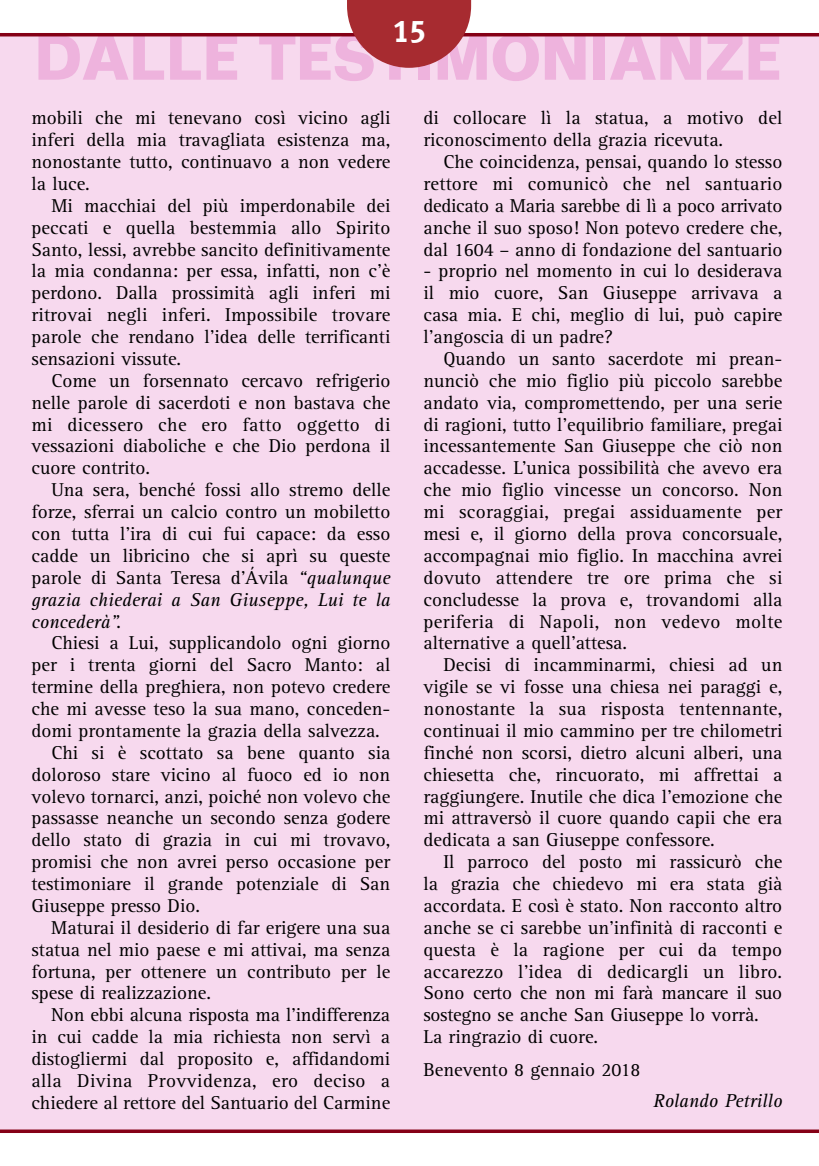
<style>
.page{position:relative;width:819px;height:1166px;background:#fff}
.page>*{position:absolute;margin:0;border:0;box-sizing:border-box;transform-origin:0 0}
.t1{font:700 63px "Folio Std";color:#eeb3dd;scale:.9 1}
.t2{font:31.5px "Meta Plus Bold Caps";color:#fff}
.t3{font:19.25px/21.9px "Rotis Serif";color:#000;text-align:justify}
.t4{font:19.25px "Rotis Serif";letter-spacing:.02em;color:#000}
.t5{font:italic 19.25px "Rotis Serif";color:#000}
.s1{font-style:italic}
</style>
<div class="page">
<div style="left:0;top:35px;width:819px;height:1096px;background:#f7d9ee"></div>
<svg style="left:0;top:1129px;width:819px;height:4px;background:#931b31"></svg>
<hr style="left:0;top:33px;width:819px;height:3px;background:#850016">
<svg style="left:347px;top:0;width:124px;height:68px"></svg>
<h2 class="t2" style="left:392px;top:13px;width:35px">15</h2>
<h1 class="t1" style="left:35px;top:35px;width:831px">DALLE TESTIMONIANZE</h1>
<p class="t3" style="left:32px;top:109px;width:360px">mobili che mi tenevano così vicino agli inferi della mia travagliata esistenza ma, nonostante tutto, continuavo a non vedere la luce.</p>
<p class="t3" style="left:32px;top:196px;width:360px;text-indent:20px">Mi macchiai del più imperdonabile dei peccati e quella bestemmia allo Spirito Santo, lessi, avrebbe sancito definitivamente la mia condanna: per essa, infatti, non c’è perdono. Dalla prossimità agli inferi mi ritrovai negli inferi. Impossibile trovare parole che rendano l’idea delle terrificanti sensazioni vissute.</p>
<p class="t3" style="left:32px;top:371px;width:360px;text-indent:20px">Come un forsennato cercavo refrigerio nelle parole di sacerdoti e non bastava che mi dicessero che ero fatto oggetto di vessazioni diaboliche e che Dio perdona il cuore contrito.</p>
<p class="t3" style="left:32px;top:481px;width:360px;text-indent:20px">Una sera, benché fossi allo stremo delle forze, sferrai un calcio contro un mobiletto con tutta l’ira di cui fui capace: da esso cadde un libricino che si aprì su queste parole di Santa Teresa d’Ávila <span class="s1">“qualunque grazia chiederai a San Giuseppe, Lui te la concederà”.</span></p>
<p class="t3" style="left:51px;top:634px;width:340px">Chiesi a Lui, supplicandolo ogni giorno</p>
<p class="t3" style="left:32px;top:656px;width:360px">per i trenta giorni del Sacro Manto: al</p>
<p class="t3" style="left:32px;top:678px;width:360px">termine della preghiera, non potevo credere</p>
<p class="t3" style="left:32px;top:700px;width:360px">che mi avesse teso la sua mano, conceden-</p>
<p class="t3" style="left:32px;top:721px;width:350px">domi prontamente la grazia della salvezza.</p>
<p class="t3" style="left:51px;top:743px;width:340px">Chi si è scottato sa bene quanto sia</p>
<p class="t3" style="left:32px;top:765px;width:360px">doloroso stare vicino al fuoco ed io non</p>
<p class="t3" style="left:32px;top:787px;width:360px">volevo tornarci, anzi, poiché non volevo che</p>
<p class="t3" style="left:31px;top:809px;width:360px">passasse neanche un secondo senza godere</p>
<p class="t3" style="left:31px;top:831px;width:360px">dello stato di grazia in cui mi trovavo,</p>
<p class="t3" style="left:31px;top:853px;width:360px">promisi che non avrei perso occasione per</p>
<p class="t3" style="left:31px;top:875px;width:360px">testimoniare il grande potenziale di San</p>
<p class="t3" style="left:31px;top:896px;width:170px">Giuseppe presso Dio.</p>
<p class="t3" style="left:51px;top:918px;width:340px">Maturai il desiderio di far erigere una sua</p>
<p class="t3" style="left:31px;top:940px;width:360px">statua nel mio paese e mi attivai, ma senza</p>
<p class="t3" style="left:31px;top:962px;width:360px">fortuna, per ottenere un contributo per le</p>
<p class="t3" style="left:31px;top:984px;width:181px">spese di realizzazione.</p>
<p class="t3" style="left:51px;top:1006px;width:340px">Non ebbi alcuna risposta ma l’indifferenza</p>
<p class="t3" style="left:31px;top:1028px;width:360px">in cui cadde la mia richiesta non servì a</p>
<p class="t3" style="left:31px;top:1050px;width:360px">distogliermi dal proposito e, affidandomi</p>
<p class="t4" style="left:31px;top:1074px;width:360px">alla Divina Provvidenza, ero deciso a</p>
<p class="t3" style="left:31px;top:1093px;width:360px">chiedere al rettore del Santuario del Carmine</p>
<p class="t3" style="left:423px;top:109px;width:360px">di collocare lì la statua, a motivo del riconoscimento della grazia ricevuta.</p>
<p class="t3" style="left:423px;top:153px;width:360px;text-indent:20px">Che coincidenza, pensai, quando lo stesso rettore mi comunicò che nel santuario dedicato a Maria sarebbe di lì a poco arrivato anche il suo sposo! Non potevo credere che, dal 1604 – anno di fondazione del santuario</p>
<p class="t3" style="left:423px;top:262px;width:360px">- proprio nel momento in cui lo desiderava il mio cuore, San Giuseppe arrivava a casa mia. E chi, meglio di lui, può capire l’angoscia di un padre?</p>
<p class="t3" style="left:423px;top:350px;width:360px;text-indent:20px">Quando un santo sacerdote mi prean&shy;nunciò che mio figlio più piccolo sarebbe andato via, compromettendo, per una serie di ragioni, tutto l’equilibrio familiare, pregai incessantemente San Giuseppe che ciò non accadesse. L’unica possibilità che avevo era che mio figlio vincesse un concorso. Non mi scoraggiai, pregai assiduamente per mesi e, il giorno della prova concorsuale, accompagnai mio figlio. In macchina avrei dovuto attendere tre ore prima che si concludesse la prova e, trovandomi alla periferia di Napoli, non vedevo molte alternative a quell’attesa.</p>
<p class="t3" style="left:423px;top:656px;width:360px;text-indent:20px">Decisi di incamminarmi, chiesi ad un vigile se vi fosse una chiesa nei paraggi e, nonostante la sua risposta tentennante, continuai il mio cammino per tre chilometri finché non scorsi, dietro alcuni alberi, una chiesetta che, rincuorato, mi affrettai a raggiungere. Inutile che dica l’emozione che mi attraversò il cuore quando capii che era dedicata a san Giuseppe confessore.</p>
<p class="t3" style="left:423px;top:853px;width:360px;text-align:left;text-indent:20px">Il parroco del posto mi rassicurò che la grazia che chiedevo mi era stata già accordata. E così è stato. Non racconto altro anche se ci sarebbe un’infinità di racconti e questa è la ragione per cui da tempo accarezzo l’idea di dedicargli un libro.<br>Sono certo che non mi farà mancare il suo sostegno se anche San Giuseppe lo vorrà.<br>La ringrazio di cuore.</p>
<p class="t3" style="left:423px;top:1060px;width:218px">Benevento 8 gennaio 2018</p>
<p class="t5" style="left:653px;top:1094px;width:130px">Rolando Petrillo</p>
</div>
